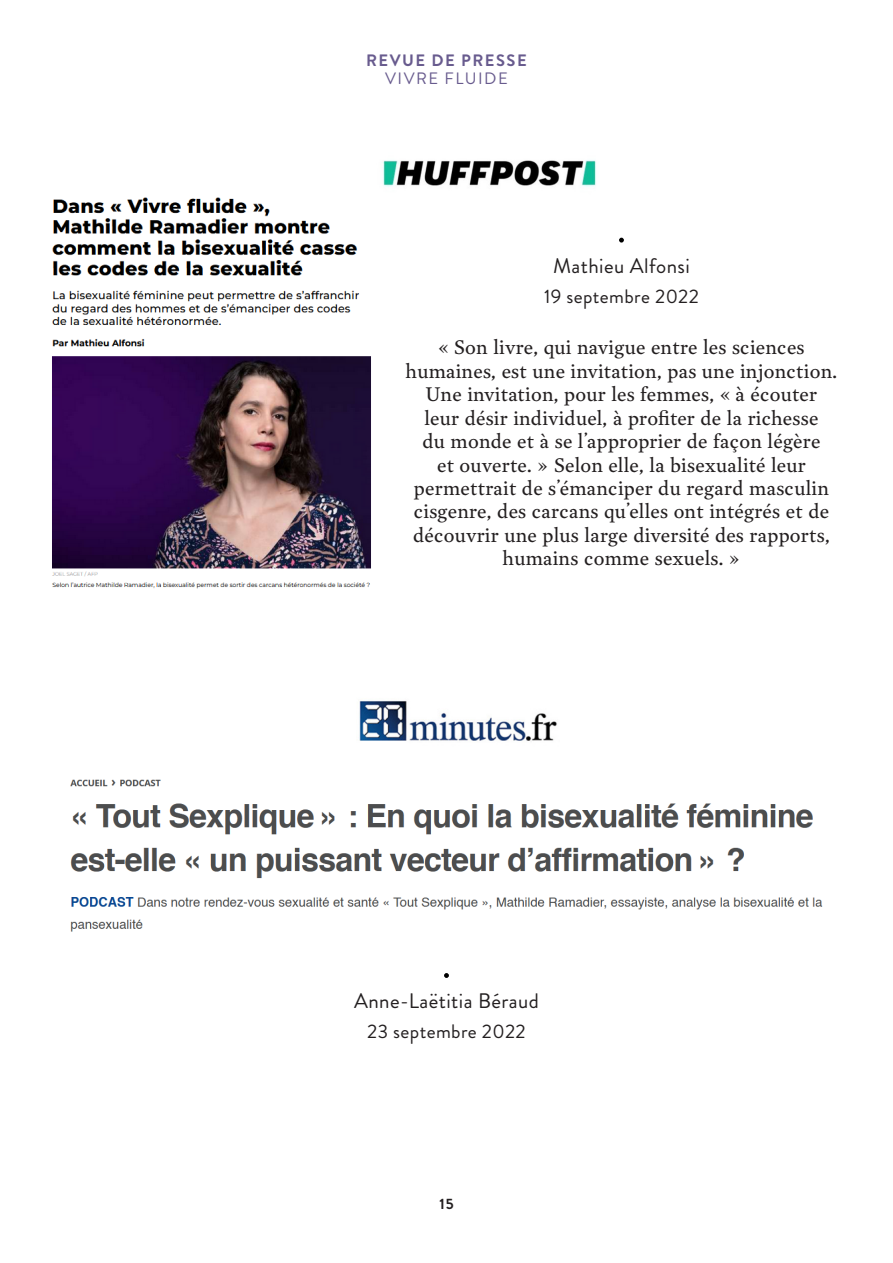
<style>
.page{position:relative;width:893px;height:1263px;background:#fff}
.page>*{position:absolute;margin:0;border:0;box-sizing:border-box;transform-origin:0 0}
.t1{font:21px "Brandon Grotesque";letter-spacing:.02em;color:#231f20}
.t2{font:19.5px/23.4px "Garvis Pro";letter-spacing:.01em;color:#231f20;text-align:center}
.t3{font:19.5px "Brandon Grotesque";letter-spacing:.02em;color:#231f20}
.t4{font:700 16.5px "Brandon Grotesque";letter-spacing:.09em;color:#685b8e}
.t5{font:16.5px "Brandon Grotesque";letter-spacing:.09em;color:#685b8e}
.t6{font:700 15px "Brandon Grotesque";color:#231f20}
</style>
<div class="page">
<img style="left:381px;top:160px;width:215px;height:27px">
<img style="left:52px;top:197px;width:319px;height:392px">
<svg style="left:619px;top:238px;width:5px;height:5px"></svg>
<img style="left:359px;top:701px;width:198px;height:40px">
<svg style="left:444px;top:973px;width:5px;height:5px"></svg>
<img style="left:70px;top:779px;width:753px;height:153px">
<p class="t4" style="left:366px;top:48px;width:162px">REVUE DE PRESSE</p>
<p class="t5" style="left:385px;top:67px;width:124px">VIVRE FLUIDE</p>
<p class="t1" style="left:553px;top:251px;width:138px">Mathieu Alfonsi</p>
<p class="t3" style="left:544px;top:282px;width:156px">19 septembre 2022</p>
<p class="t2" style="left:406px;top:335px;width:433px">« Son livre, qui navigue entre les sciences humaines, est une invitation, pas une injonction.<br>Une invitation, pour les femmes, « à écouter<br>leur désir individuel, à profiter de la richesse<br>du monde et à se l’approprier de façon légère<br>et ouverte. » Selon elle, la bisexualité leur permettrait de s’émanciper du regard masculin cisgenre, des carcans qu’elles ont intégrés et de découvrir une plus large diversité des rapports, humains comme sexuels. »</p>
<p class="t1" style="left:354px;top:986px;width:186px">Anne-Laëtitia Béraud</p>
<p class="t3" style="left:367px;top:1018px;width:160px">23 septembre 2022</p>
<p class="t6" style="left:439px;top:1193px;width:16px">15</p>
</div>
